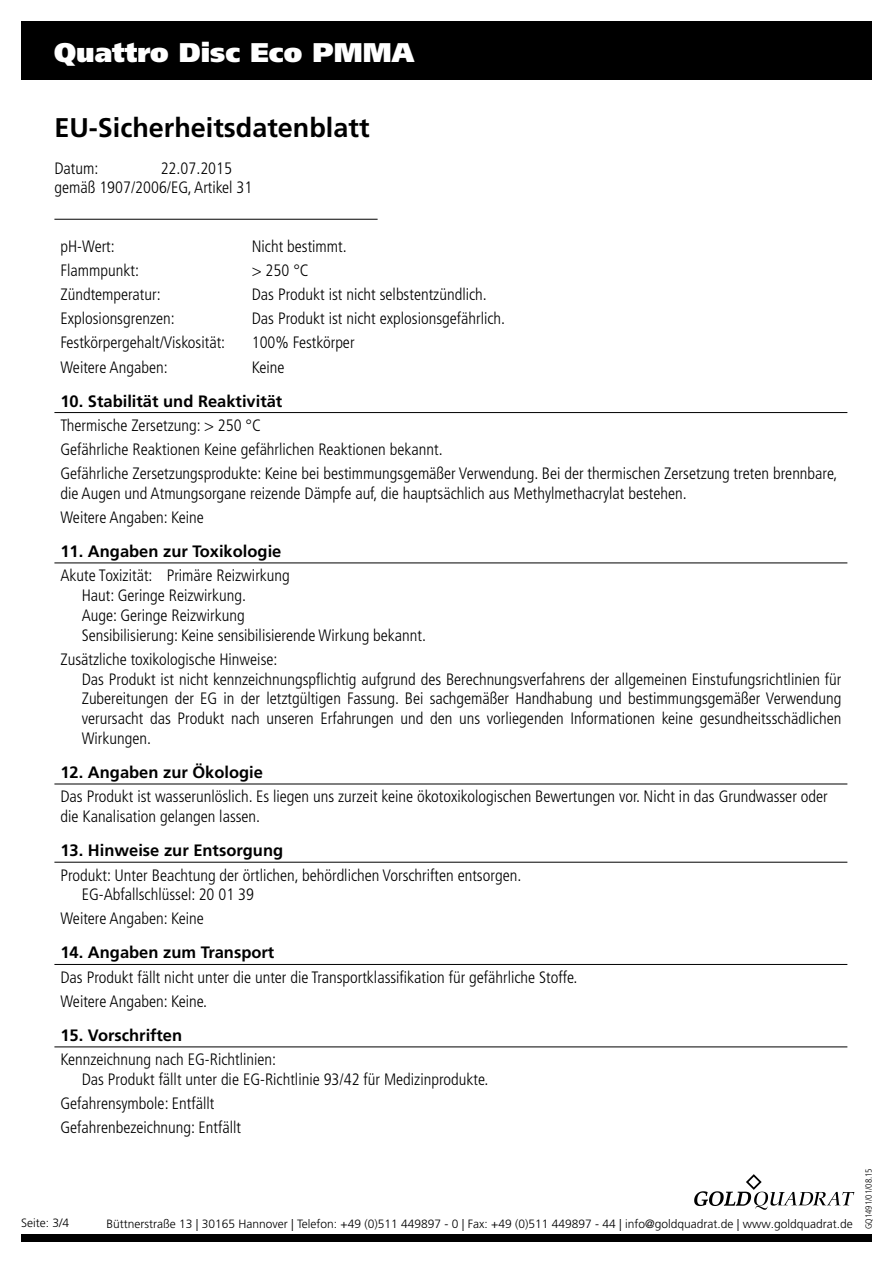
<style>
.page{position:relative;width:893px;height:1263px;background:#fff}
.page>*{position:absolute;margin:0;border:0;box-sizing:border-box;transform-origin:0 0}
.t1{font:700 27px "Frutiger LT Pro";color:#000}
.t2{font:900 27px "Frutiger LT Pro";color:#fff}
.t3{font:300 condensed 16.5px/19.8px "Frutiger LT Pro";color:#000}
.t4{font:700 16.5px "Frutiger LT Pro";color:#000}
.t5{font:300 12px "Frutiger LT Pro";color:#000}
.t6{font:300 condensed 9px "Frutiger LT Pro";color:#000}
</style>
<div class="page">
<div style="left:21px;top:21px;width:851px;height:59px;background:#000"></div>
<svg style="left:694px;top:1174px;width:160px;height:36px"></svg>
<div style="left:21px;top:1234px;width:851px;height:8px;background:#000"></div>
<hr style="left:54px;top:219px;width:324px;height:1px;background:#000">
<hr style="left:54px;top:412px;width:793px;height:1px;background:#000">
<hr style="left:54px;top:563px;width:793px;height:1px;background:#000">
<hr style="left:54px;top:784px;width:793px;height:1px;background:#000">
<hr style="left:54px;top:862px;width:793px;height:1px;background:#000">
<hr style="left:54px;top:964px;width:793px;height:1px;background:#000">
<hr style="left:54px;top:1047px;width:793px;height:1px;background:#000">
<h1 class="t2" style="left:54px;top:36px;width:361px">Quattro Disc Eco PMMA</h1>
<h1 class="t1" style="left:54px;top:112px;width:317px">EU-Sicherheitsdatenblatt</h1>
<p class="t3" style="left:54px;top:158px;width:46px">Datum:</p>
<p class="t3" style="left:54px;top:158px;width:200px;text-indent:106px">22.07.2015 gemäß 1907/2006/EG, Artikel 31</p>
<p class="t3" style="left:60px;top:237px;width:56px">pH-Wert:</p>
<p class="t3" style="left:252px;top:237px;width:97px">Nicht bestimmt.</p>
<p class="t3" style="left:60px;top:261px;width:80px">Flammpunkt:</p>
<p class="t3" style="left:252px;top:261px;width:59px">&gt; 250 °C</p>
<p class="t3" style="left:60px;top:285px;width:102px">Zündtemperatur:</p>
<p class="t3" style="left:252px;top:285px;width:236px">Das Produkt ist nicht selbstentzündlich.</p>
<p class="t3" style="left:60px;top:309px;width:116px">Explosionsgrenzen:</p>
<p class="t3" style="left:252px;top:309px;width:255px">Das Produkt ist nicht explosionsgefährlich.</p>
<p class="t3" style="left:60px;top:333px;width:166px">Festkörpergehalt/Viskosität:</p>
<p class="t3" style="left:252px;top:333px;width:104px">100% Festkörper</p>
<p class="t3" style="left:60px;top:357px;width:109px">Weitere Angaben:</p>
<p class="t3" style="left:252px;top:357px;width:34px">Keine</p>
<p class="t4" style="left:60px;top:391px;width:223px">10. Stabilität und Reaktivität</p>
<p class="t3" style="left:60px;top:415px;width:202px">Thermische Zersetzung: &gt; 250 °C</p>
<p class="t3" style="left:60px;top:440px;width:384px">Gefährliche Reaktionen Keine gefährlichen Reaktionen bekannt.</p>
<p class="t3" style="left:60px;top:464px;width:779px">Gefährliche Zersetzungsprodukte: Keine bei bestimmungsgemäßer Verwendung. Bei der thermischen Zersetzung treten brennbare, die Augen und Atmungsorgane reizende Dämpfe auf, die hauptsächlich aus Methylmethacrylat bestehen.</p>
<p class="t3" style="left:60px;top:507px;width:145px">Weitere Angaben: Keine</p>
<p class="t4" style="left:60px;top:541px;width:222px">11. Angaben zur Toxikologie</p>
<p class="t3" style="left:60px;top:566px;width:231px">Akute Toxizität: Primäre Reizwirkung</p>
<p class="t3" style="left:82px;top:586px;width:166px">Haut: Geringe Reizwirkung.</p>
<p class="t3" style="left:82px;top:605px;width:165px">Auge: Geringe Reizwirkung</p>
<p class="t3" style="left:82px;top:625px;width:346px">Sensibilisierung: Keine sensibilisierende Wirkung bekannt.</p>
<p class="t3" style="left:60px;top:649px;width:219px">Zusätzliche toxikologische Hinweise:</p>
<p class="t3" style="left:82px;top:669px;width:761px;text-align:justify">Das Produkt ist nicht kennzeichnungspflichtig aufgrund des Berechnungsverfahrens der allgemeinen Einstufungsrichtlinien für Zubereitungen der EG in der letztgültigen Fassung. Bei sachgemäßer Handhabung und bestimmungsgemäßer Verwendung verursacht das Produkt nach unseren Erfahrungen und den uns vorliegenden Informationen keine gesundheitsschädlichen Wirkungen.</p>
<p class="t4" style="left:60px;top:762px;width:204px">12. Angaben zur Ökologie</p>
<p class="t3" style="left:60px;top:787px;width:769px">Das Produkt ist wasserunlöslich. Es liegen uns zurzeit keine ökotoxikologischen Bewertungen vor. Nicht in das Grundwasser oder die Kanalisation gelangen lassen.</p>
<p class="t4" style="left:60px;top:841px;width:224px">13. Hinweise zur Entsorgung</p>
<p class="t3" style="left:60px;top:865px;width:462px">Produkt: Unter Beachtung der örtlichen, behördlichen Vorschriften entsorgen.</p>
<p class="t3" style="left:82px;top:885px;width:174px">EG-Abfallschlüssel: 20 01 39</p>
<p class="t3" style="left:60px;top:909px;width:145px">Weitere Angaben: Keine</p>
<p class="t4" style="left:60px;top:943px;width:215px">14. Angaben zum Transport</p>
<p class="t3" style="left:60px;top:967px;width:519px">Das Produkt fällt nicht unter die unter die Transportklassifikation für gefährliche Stoffe.</p>
<p class="t3" style="left:60px;top:991px;width:148px">Weitere Angaben: Keine.</p>
<p class="t4" style="left:60px;top:1025px;width:123px">15. Vorschriften</p>
<p class="t3" style="left:60px;top:1050px;width:217px">Kennzeichnung nach EG-Richtlinien:</p>
<p class="t3" style="left:82px;top:1070px;width:408px">Das Produkt fällt unter die EG-Richtlinie 93/42 für Medizinprodukte.</p>
<p class="t3" style="left:60px;top:1094px;width:156px">Gefahrensymbole: Entfällt</p>
<p class="t3" style="left:60px;top:1118px;width:182px">Gefahrenbezeichnung: Entfällt</p>
<p class="t5" style="left:21px;top:1216px;width:50px">Seite: 3/4</p>
<p class="t5" style="left:106px;top:1216px;width:748px">Büttnerstraße 13 | 30165 Hannover | Telefon: +49 (0)511 449897 - 0 | Fax: +49 (0)511 449897 - 44 | info@goldquadrat.de | www.goldquadrat.de</p>
<p class="t6" style="left:863px;top:1229px;width:62px;rotate:-90deg">GQ1491/01/08.15</p>
</div>
